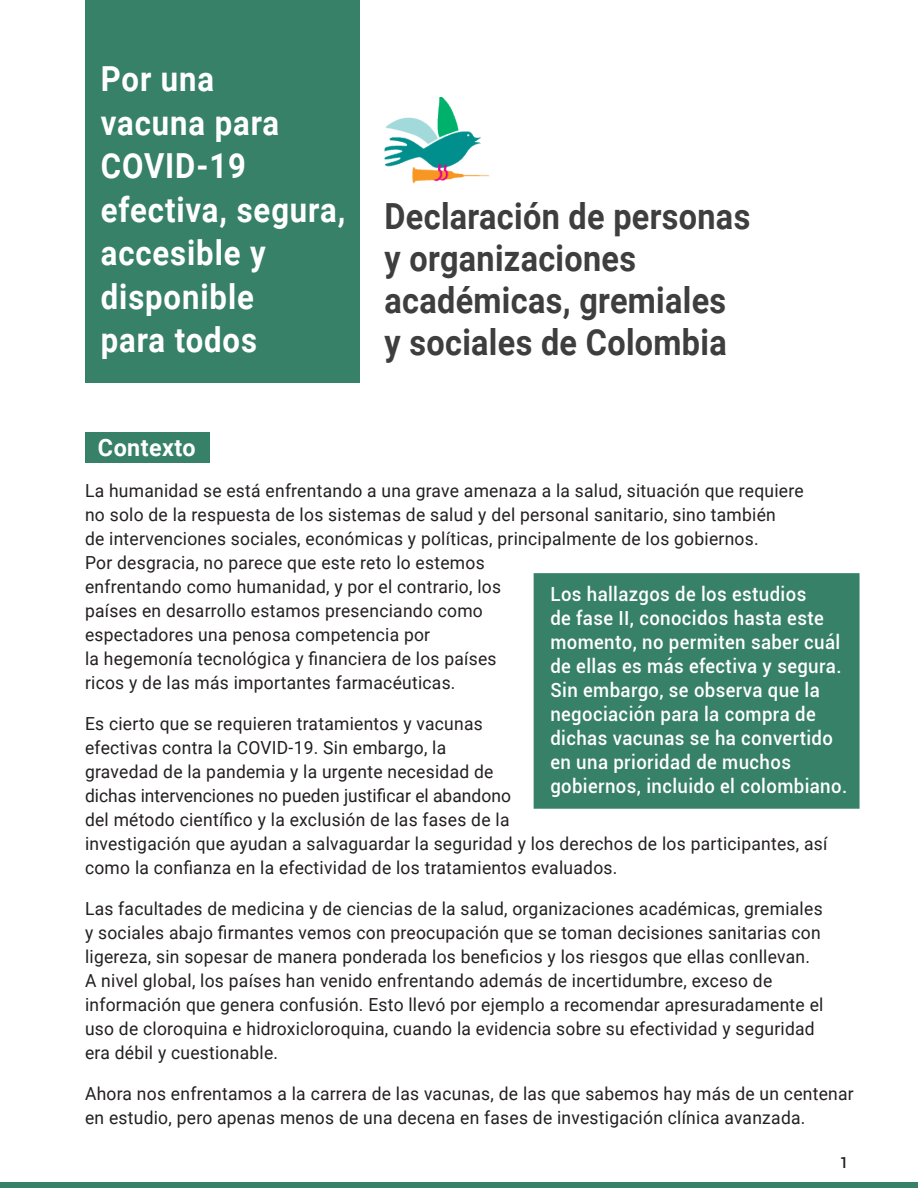
<style>
.page{position:relative;width:918px;height:1188px;background:#fff}
.page>*{position:absolute;margin:0;border:0;box-sizing:border-box;transform-origin:0 0}
.Contexto{font:700 36px/42px "Roboto";letter-spacing:.01em;color:#3e3e3f;scale:.9 1}
.t1{font:700 34.5px/43.5px "Roboto";letter-spacing:.03em;color:#fff;scale:.9 1}
.Contexto-2{font:700 24px "Roboto";letter-spacing:.02em;color:#fff}
.CUERPO_DE_TEXTO_1{font:500 19.5px/24px "Roboto";letter-spacing:.02em;color:#fff;scale:.95 1}
.t2{font:18px/24px "Roboto";letter-spacing:.015em;color:#231f20}
.t3{font:500 15px "Roboto";color:#231f20}
</style>
<div class="page">
<div style="left:0;top:1182px;width:918px;height:6px;background:#378168"></div>
<div style="left:534px;top:573px;width:326px;height:236px;background:#378168;border:2px solid #378168"></div>
<div style="left:85px;top:433px;width:125px;height:30px;background:#378168"></div>
<div style="left:85px;top:0;width:274px;height:383px;background:#378168"></div>
<img style="left:385px;top:97px;width:105px;height:87px">
<p class="t1" style="left:101px;top:56px;width:273px">Por una<br>vacuna para<br>COVID-19 efectiva, segura, accesible y disponible<br>para todos</p>
<p class="Contexto" style="left:385px;top:194px;width:408px">Declaración de personas y organizaciones académicas, gremiales y sociales de Colombia</p>
<p class="Contexto-2" style="left:98px;top:430px;width:99px">Contexto</p>
<p class="t2" style="left:85px;top:478px;width:720px">La humanidad se está enfrentando a una grave amenaza a la salud, situación que requiere no solo de la respuesta de los sistemas de salud y del personal sanitario, sino también<br>de intervenciones sociales, económicas y políticas, principalmente de los gobiernos.<br>Por desgracia, no parece que este reto lo estemos<br>enfrentando como humanidad, y por el contrario, los<br>países en desarrollo estamos presenciando como<br>espectadores una penosa competencia por<br>la hegemonía tecnológica y financiera de los países<br>ricos y de las más importantes farmacéuticas.</p>
<p class="t2" style="left:85px;top:711px;width:744px">Es cierto que se requieren tratamientos y vacunas<br>efectivas contra la COVID-19. Sin embargo, la<br>gravedad de la pandemia y la urgente necesidad de<br>dichas intervenciones no pueden justificar el abandono<br>del método científico y la exclusión de las fases de la<br>investigación que ayudan a salvaguardar la seguridad y los derechos de los participantes, así como la confianza en la efectividad de los tratamientos evaluados.</p>
<p class="t2" style="left:85px;top:896px;width:740px">Las facultades de medicina y de ciencias de la salud, organizaciones académicas, gremiales y sociales abajo firmantes vemos con preocupación que se toman decisiones sanitarias con ligereza, sin sopesar de manera ponderada los beneficios y los riesgos que ellas conllevan.<br>A nivel global, los países han venido enfrentando además de incertidumbre, exceso de información que genera confusión. Esto llevó por ejemplo a recomendar apresuradamente el uso de cloroquina e hidroxicloroquina, cuando la evidencia sobre su efectividad y seguridad era débil y cuestionable.</p>
<p class="CUERPO_DE_TEXTO_1" style="left:550px;top:582px;width:314px">Los hallazgos de los estudios<br>de fase II, conocidos hasta este momento, no permiten saber cuál de ellas es más efectiva y segura.<br>Sin embargo, se observa que la negociación para la compra de dichas vacunas se ha convertido en una prioridad de muchos gobiernos, incluido el colombiano.</p>
<p class="t2" style="left:85px;top:1081px;width:770px">Ahora nos enfrentamos a la carrera de las vacunas, de las que sabemos hay más de un centenar en estudio, pero apenas menos de una decena en fases de investigación clínica avanzada.</p>
<p class="t3" style="left:840px;top:1152px;width:10px">1</p>
</div>
